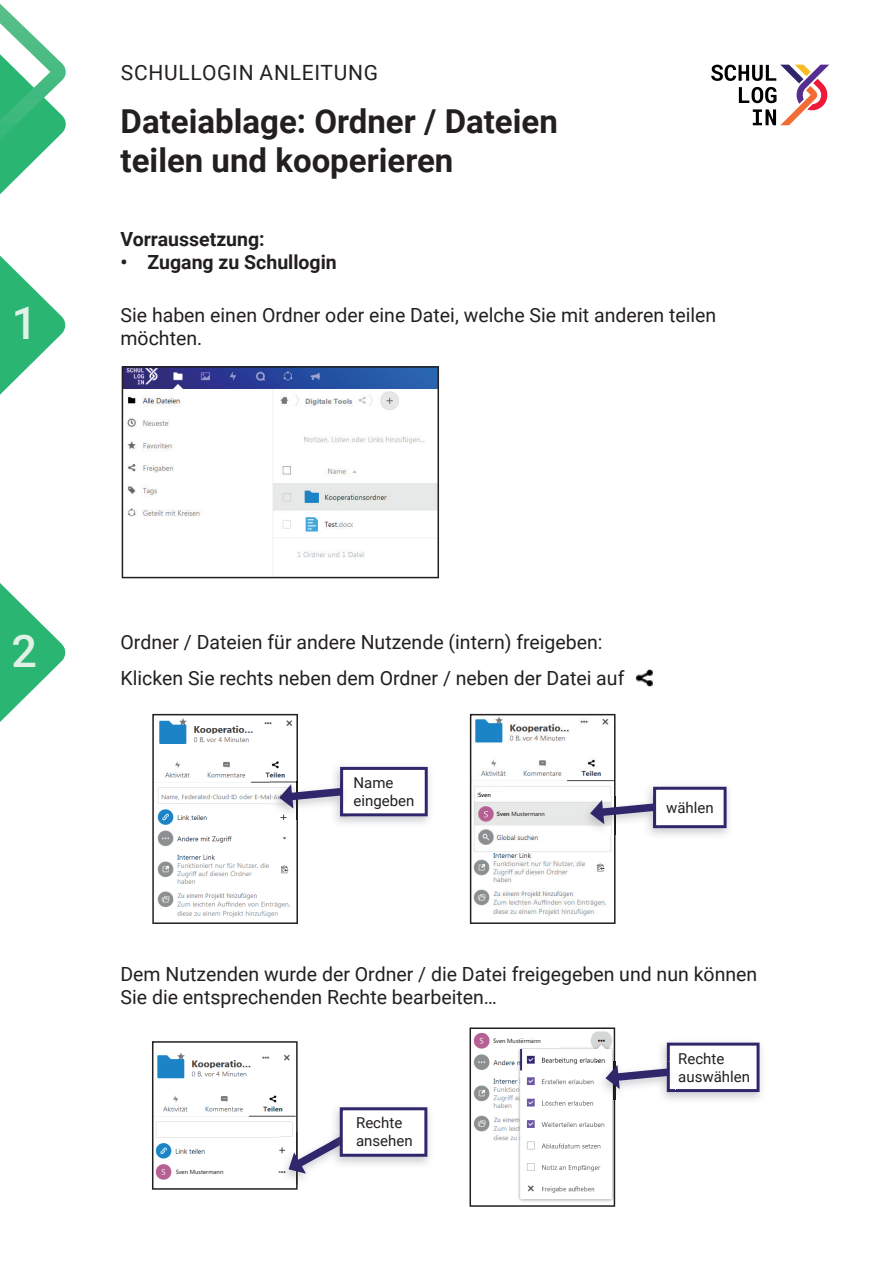
<style>
.page{position:relative;width:893px;height:1263px;background:#fff}
.page>*{position:absolute;margin:0;border:0;box-sizing:border-box;transform-origin:0 0}
.t1{font:500 45px "Roboto";color:#e2f1e5}
.t2{font:700 33px/39.6px "Roboto";color:#231f20}
.t3{font:21px "Roboto";letter-spacing:.035em;color:#231f20}
.t4{font:19.5px/36.2px "Roboto";color:#231f20}
.t5{font:700 19.5px "Roboto";color:#231f20}
.t6{font:15px/18px "Roboto";color:#231f20}
.t7{font:6px "Segoe UI";color:#231f20}
.t8{font:600 6px "Segoe UI";color:#231f20}
.s1{font-weight:600}
</style>
<div class="page">
<svg style="left:0;top:255px;width:66px;height:140px"></svg>
<svg style="left:0;top:583px;width:66px;height:139px"></svg>
<svg style="left:0;top:4px;width:66px;height:190px"></svg>
<svg style="left:711px;top:65px;width:118px;height:60px"></svg>
<svg style="left:122px;top:366px;width:317px;height:212px"></svg>
<img style="left:635px;top:669px;width:18px;height:18px">
<svg style="left:152px;top:714px;width:276px;height:210px"></svg>
<svg style="left:470px;top:714px;width:257px;height:210px"></svg>
<img style="left:427px;top:1107px;width:3px;height:55px">
<svg style="left:152px;top:1041px;width:275px;height:149px"></svg>
<svg style="left:469px;top:1027px;width:291px;height:180px"></svg>
<div style="left:176px;top:1169px;width:66px;height:9px;background:#fff"></div>
<div style="left:493px;top:1039px;width:66px;height:8px;background:#fff"></div>
<div style="left:497px;top:812px;width:66px;height:8px;background:#e7e9e7"></div>
<div style="left:478px;top:792px;width:66px;height:8px;background:#fff"></div>
<div style="left:159px;top:1126px;width:25px;height:9px;background:#fff"></div>
<p class="t3" style="left:121px;top:58px;width:259px">SCHULLOGIN ANLEITUNG</p>
<h2 class="t2" style="left:121px;top:100px;width:439px">Dateiablage: Ordner / Dateien teilen und kooperieren</h2>
<h1 class="t1" style="left:12px;top:292px;width:27px">1</h1>
<p class="t5" style="left:121px;top:225px;width:146px">Vorraussetzung:</p>
<p class="t5" style="left:121px;top:249px;width:218px">• Zugang zu Schullogin</p>
<p class="t4" style="left:121px;top:296px;width:597px">Sie haben einen Ordner oder eine Datei, welche Sie mit anderen teilen</p>
<p class="t4" style="left:121px;top:319px;width:83px">möchten.</p>
<h1 class="t1" style="left:12px;top:619px;width:27px">2</h1>
<p class="t4" style="left:121px;top:623px;width:505px">Ordner / Dateien für andere Nutzende (intern) freigeben:<br>Klicken Sie rechts neben dem Ordner / neben der Datei auf</p>
<p class="t6" style="left:354px;top:773px;width:62px">Name eingeben</p>
<p class="t8" style="left:478px;top:789px;width:14px">Sven</p>
<p class="t7" style="left:497px;top:808px;width:50px"><span class="s1">Sven</span> Mustermann</p>
<p class="t6" style="left:666px;top:798px;width:49px">wählen</p>
<p class="t4" style="left:121px;top:962px;width:638px;line-height:23.4px">Dem Nutzenden wurde der Ordner / die Datei freigegeben und nun können<br>Sie die entsprechenden Rechte bearbeiten…</p>
<p class="t7" style="left:176px;top:1166px;width:49px">Sven Mustermann</p>
<p class="t6" style="left:356px;top:1113px;width:58px">Rechte ansehen</p>
<p class="t7" style="left:493px;top:1035px;width:49px">Sven Mustermann</p>
<p class="t6" style="left:678px;top:1049px;width:73px">Rechte auswählen</p>
</div>
